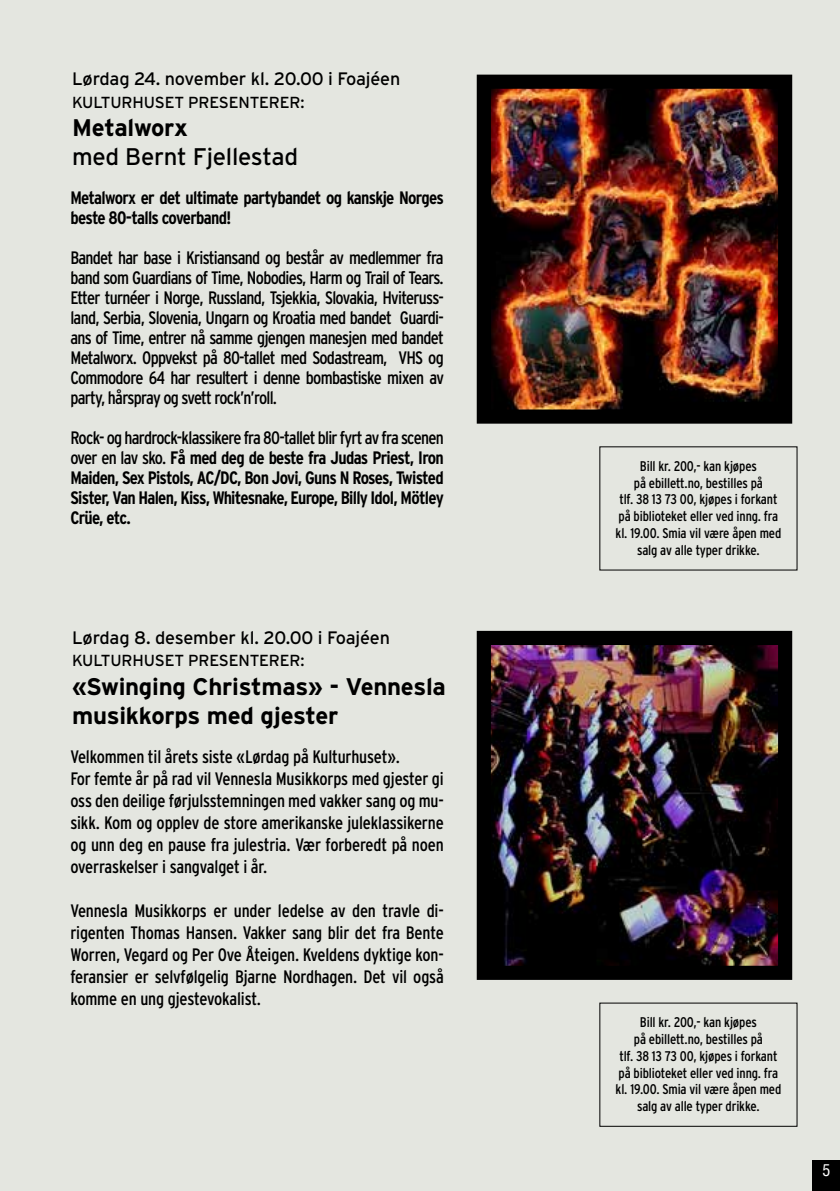
<style>
.page{position:relative;width:840px;height:1191px;background:#fff}
.page>*{position:absolute;margin:0;border:0;box-sizing:border-box;transform-origin:0 0}
.t1{font:700 24px/28.8px "Interstate";letter-spacing:-.01em;color:#000}
.t2{font:24px "Interstate";letter-spacing:-.01em;color:#000}
.t3{font:condensed 18px/22px "Interstate";letter-spacing:-.01em;color:#000;text-align:justify}
.t4{font:700 condensed 18px/20px "Interstate";letter-spacing:-.04em;color:#000}
.t5{font:18px "Interstate";letter-spacing:-.01em;color:#000}
.t6{font:16px "Interstate";letter-spacing:-.01em;color:#000}
.t7{font:condensed 16px "Helvetica";color:#fff}
.t8{font:condensed 14px/16.8px "Interstate";letter-spacing:-.01em;color:#000;text-align:center}
.s1{font-weight:400}
</style>
<div class="page">
<div style="left:0;top:0;width:839px;height:1191px;background:#e4e6e0"></div>
<div style="left:811px;top:1160px;width:28px;height:31px;background:#000"></div>
<img style="left:491px;top:90px;width:285px;height:318px">
<div style="left:476px;top:75px;width:315px;height:348px;border:14px solid #000"></div>
<img style="left:491px;top:646px;width:285px;height:319px">
<div style="left:476px;top:631px;width:315px;height:349px;border:14px solid #000"></div>
<p class="t5" style="left:72px;top:69px;width:329px">Lørdag 24. november kl. 20.00 i Foajéen</p>
<p class="t6" style="left:72px;top:93px;width:234px">KULTURHUSET PRESENTERER:</p>
<h1 class="t1" style="left:72px;top:113px;width:117px">Metalworx</h1>
<h1 class="t2" style="left:72px;top:143px;width:227px">med Bernt Fjellestad</h1>
<p class="t4" style="left:70px;top:188px;width:375px">Metalworx er det ultimate partybandet og kanskje Norges beste 80-talls coverband!</p>
<p class="t3" style="left:70px;top:248px;width:375px;line-height:20px">Bandet har base i Kristiansand og består av medlemmer fra band som Guardians of Time, Nobodies, Harm og Trail of Tears.<br>Etter turnéer i Norge, Russland, Tsjekkia, Slovakia, Hviteruss&shy;land, Serbia, Slovenia, Ungarn og Kroatia med bandet Guardi&shy;ans of Time, entrer nå samme gjengen manesjen med bandet Metalworx. Oppvekst på 80-tallet med Sodastream, VHS og Commodore 64 har resultert i denne bombastiske mixen av party, hårspray og svett rock’n’roll.</p>
<p class="t4" style="left:70px;top:428px;width:375px;text-align:justify"><span class="s1">Rock- og hardrock-klassikere fra 80-tallet blir fyrt av fra scenen over en lav sko.</span> Få med deg de beste fra Judas Priest, Iron Maiden, Sex Pistols, AC/DC, Bon Jovi, Guns N Roses, Twisted Sister, Van Halen, Kiss, Whitesnake, Europe, Billy Idol, Mötley Crüe, etc.</p>
<p class="t5" style="left:72px;top:627px;width:319px">Lørdag 8. desember kl. 20.00 i Foajéen</p>
<p class="t6" style="left:72px;top:652px;width:234px">KULTURHUSET PRESENTERER:</p>
<h1 class="t1" style="left:72px;top:672px;width:375px">«Swinging Christmas» - Vennesla musikkorps med gjester</h1>
<p class="t3" style="left:70px;top:746px;width:375px;text-align:left">Velkommen til årets siste «Lørdag på Kulturhuset».<br>For femte år på rad vil Vennesla Musikkorps med gjester gi oss den deilige førjulsstemningen med vakker sang og mu&shy;sikk. Kom og opplev de store amerikanske juleklassikerne og unn deg en pause fra julestria. Vær forberedt på noen overraskelser i sangvalget i år.</p>
<p class="t3" style="left:70px;top:899px;width:375px">Vennesla Musikkorps er under ledelse av den travle di&shy;rigenten Thomas Hansen. Vakker sang blir det fra Bente Worren, Vegard og Per Ove Åteigen. Kveldens dyktige kon&shy;feransier er selvfølgelig Bjarne Nordhagen. Det vil også komme en ung gjestevokalist.</p>
<p class="t8" style="left:615px;top:457px;width:167px">Bill kr. 200,- kan kjøpes<br>på ebillett.no, bestilles på<br>tlf. 38 13 73 00, kjøpes i forkant på biblioteket eller ved inng. fra kl. 19.00. Smia vil være åpen med salg av alle typer drikke.</p>
<p class="t8" style="left:615px;top:1013px;width:167px">Bill kr. 200,- kan kjøpes<br>på ebillett.no, bestilles på<br>tlf. 38 13 73 00, kjøpes i forkant på biblioteket eller ved inng. fra kl. 19.00. Smia vil være åpen med salg av alle typer drikke.</p>
<p class="t7" style="left:822px;top:1160px;width:9px">5</p>
</div>
